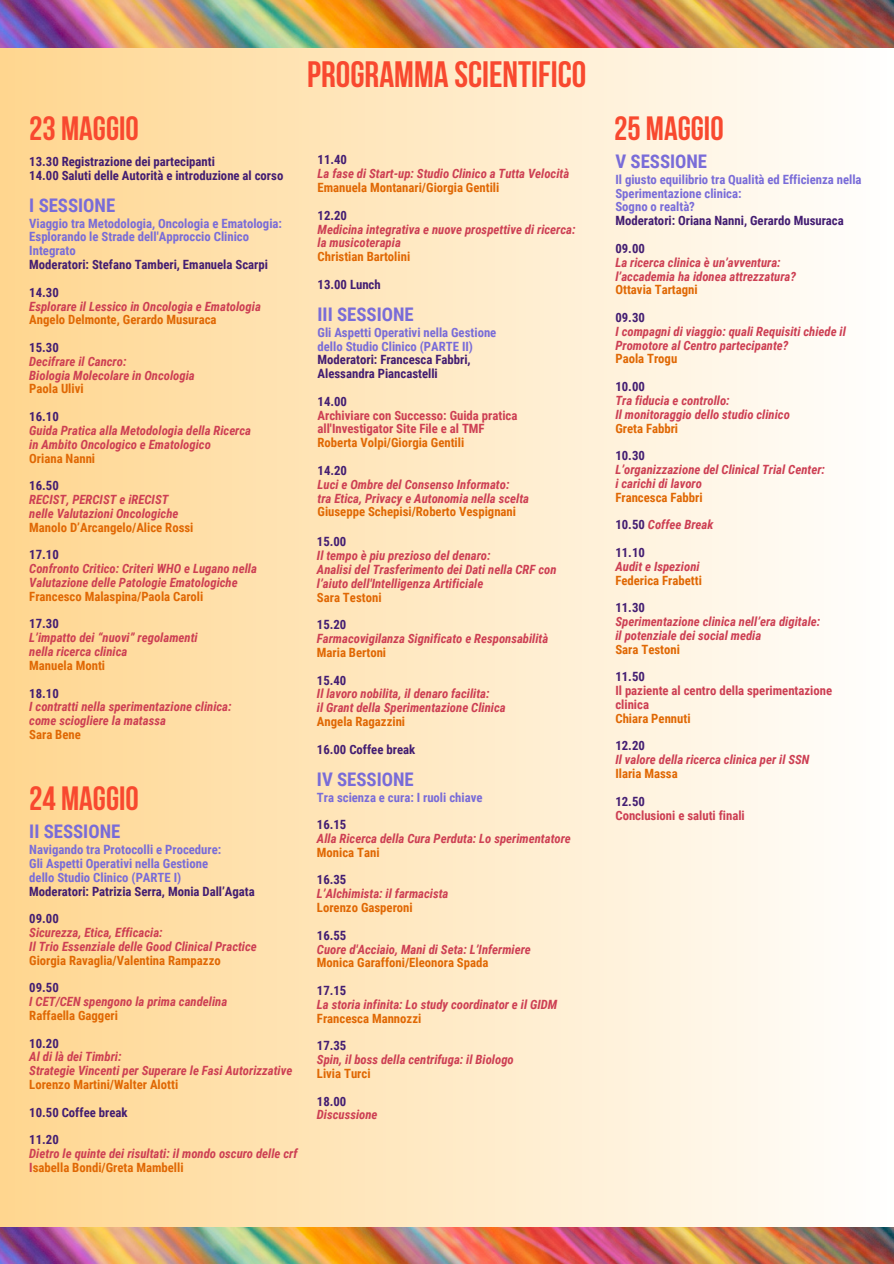
<style>
.page{position:relative;width:894px;height:1264px;background:#fff}
.page>*{position:absolute;margin:0;border:0;box-sizing:border-box;transform-origin:0 0}
.t1{font:700 36.6px "Bebas Neue";color:#f8492f}
.t2{font:700 33.6px "Bebas Neue";color:#f8492f}
.t3{font:700 18.75px "Roboto Condensed";color:#796cd8}
.t4{font:italic 700 12.75px/13.8px "Roboto Condensed";color:#cd3f53}
.t5{font:700 12.75px/27.6px "Roboto Condensed";color:#e06804}
.t6{font:700 12.75px/27.6px "Roboto Condensed";color:#431d72}
.t7{font:700 12.75px/13.8px "Roboto Condensed";color:#796cd8}
.t8{font:700 12.75px/13.8px "Roboto Condensed";color:#cd3f53}
.s1{font-style:normal}
.s2{font-style:normal;color:#e06804}
.s3{color:#431d72}
.s4{font-style:italic;color:#cd3f53}
</style>
<div class="page">
<div style="left:0;top:0;width:893px;height:1263px;background:linear-gradient(to right,#ffd68f,#fffffe)"></div>
<img style="left:0;top:0;width:893px;height:47px">
<img style="left:0;top:1227px;width:893px;height:36px">
<h1 class="t1" style="left:307px;top:60px;width:280px">PROGRAMMA SCIENTIFICO</h1>
<h2 class="t2" style="left:29px;top:114px;width:111px">23 MAGGIO</h2>
<p class="t6" style="left:29px;top:155px;width:255px;line-height:13.8px">13.30 Registrazione dei partecipanti<br>14.00 Saluti delle Autorità e introduzione al corso</p>
<h3 class="t3" style="left:29px;top:194px;width:87px">I SESSIONE</h3>
<p class="t7" style="left:29px;top:216px;width:254px">Viaggio tra Metodologia, Oncologia e Ematologia:<br>Esplorando le Strade dell'Approccio Clinico<br>Integrato</p>
<p class="t6" style="left:29px;top:251px;width:240px">Moderatori: Stefano Tamberi, Emanuela Scarpi<br>14.30</p>
<p class="t4" style="left:29px;top:299px;width:233px">Esplorare il Lessico in Oncologia e Ematologia</p>
<p class="t5" style="left:29px;top:306px;width:189px">Angelo Delmonte, Gerardo Musuraca</p>
<p class="t6" style="left:29px;top:334px;width:31px">15.30</p>
<p class="t4" style="left:29px;top:354px;width:167px">Decifrare il Cancro:<br>Biologia Molecolare in Oncologia</p>
<p class="t5" style="left:29px;top:375px;width:56px">Paola Ulivi</p>
<p class="t6" style="left:29px;top:403px;width:31px">16.10</p>
<p class="t4" style="left:29px;top:423px;width:223px">Guida Pratica alla Metodologia della Ricerca in Ambito Oncologico e Ematologico</p>
<p class="t5" style="left:29px;top:444px;width:67px">Oriana Nanni</p>
<p class="t6" style="left:29px;top:472px;width:31px">16.50</p>
<p class="t4" style="left:29px;top:493px;width:151px">RECIST, PERCIST e iRECIST nelle Valutazioni Oncologiche</p>
<p class="t5" style="left:29px;top:513px;width:166px">Manolo D’Arcangelo/Alice Rossi</p>
<p class="t6" style="left:29px;top:541px;width:31px">17.10</p>
<p class="t4" style="left:29px;top:562px;width:229px">Confronto Critico: Criteri WHO e Lugano nella<br>Valutazione delle Patologie Ematologiche</p>
<p class="t5" style="left:29px;top:582px;width:175px">Francesco Malaspina/Paola Caroli</p>
<p class="t6" style="left:29px;top:610px;width:31px">17.30</p>
<p class="t4" style="left:29px;top:631px;width:170px">L’impatto dei “nuovi” regolamenti nella ricerca clinica</p>
<p class="t5" style="left:29px;top:651px;width:77px">Manuela Monti</p>
<p class="t6" style="left:29px;top:679px;width:31px">18.10</p>
<p class="t4" style="left:29px;top:700px;width:204px">I contratti nella sperimentazione clinica: come sciogliere la matassa</p>
<p class="t5" style="left:29px;top:720px;width:53px">Sara Bene</p>
<h2 class="t2" style="left:29px;top:784px;width:111px">24 MAGGIO</h2>
<h3 class="t3" style="left:29px;top:820px;width:92px">II SESSIONE</h3>
<p class="t7" style="left:29px;top:842px;width:193px">Navigando tra Protocolli e Procedure:<br>Gli Aspetti Operativi nella Gestione dello Studio Clinico (PARTE I)</p>
<p class="t6" style="left:29px;top:877px;width:227px">Moderatori: Patrizia Serra, Monia Dall’Agata<br>09.00</p>
<p class="t4" style="left:29px;top:925px;width:229px">Sicurezza, Etica, Efficacia:<br>Il Trio Essenziale delle Good Clinical Practice</p>
<p class="t5" style="left:29px;top:946px;width:193px">Giorgia Ravaglia/Valentina Rampazzo</p>
<p class="t6" style="left:29px;top:974px;width:31px">09.50</p>
<p class="t4" style="left:29px;top:994px;width:199px">I CET/CEN spengono la prima candelina</p>
<p class="t5" style="left:29px;top:1001px;width:90px">Raffaella Gaggeri</p>
<p class="t6" style="left:29px;top:1029px;width:31px">10.20</p>
<p class="t4" style="left:29px;top:1050px;width:264px">Al di là dei Timbri:<br>Strategie Vincenti per Superare le Fasi Autorizzative</p>
<p class="t5" style="left:29px;top:1070px;width:150px">Lorenzo Martini/Walter Alotti</p>
<p class="t6" style="left:29px;top:1098px;width:100px">10.50 Coffee break<br>11.20</p>
<p class="t4" style="left:29px;top:1146px;width:270px">Dietro le quinte dei risultati: il mondo oscuro delle crf<br><span class="s1">I</span><span class="s2">sabella Bondi/Greta Mambelli</span></p>
<p class="t6" style="left:317px;top:146px;width:31px">11.40</p>
<p class="t4" style="left:317px;top:167px;width:253px">La fase di Start-up: Studio Clinico a Tutta Velocità</p>
<p class="t5" style="left:317px;top:174px;width:183px">Emanuela Montanari/Giorgia Gentili</p>
<p class="t6" style="left:317px;top:202px;width:31px">12.20</p>
<p class="t4" style="left:317px;top:222px;width:259px">Medicina integrativa e nuove prospettive di ricerca: la musicoterapia</p>
<p class="t5" style="left:317px;top:243px;width:94px">Christian Bartolini</p>
<p class="t6" style="left:317px;top:271px;width:65px">13.00 Lunch</p>
<h3 class="t3" style="left:317px;top:303px;width:98px">III SESSIONE</h3>
<p class="t7" style="left:317px;top:325px;width:180px">Gli Aspetti Operativi nella Gestione dello Studio Clinico (PARTE II)</p>
<p class="t6" style="left:317px;top:353px;width:154px;line-height:13.8px">Moderatori: Francesca Fabbri,<br>Alessandra Piancastelli</p>
<p class="t6" style="left:317px;top:387px;width:31px">14.00</p>
<p class="t8" style="left:317px;top:408px;width:201px">Archiviare con Successo: Guida pratica all'Investigator Site File e al TMF</p>
<p class="t5" style="left:317px;top:429px;width:148px">Roberta Volpi/Giorgia Gentili</p>
<p class="t6" style="left:317px;top:457px;width:31px">14.20</p>
<p class="t4" style="left:317px;top:477px;width:213px">Luci e Ombre del Consenso Informato:<br>tra Etica, Privacy e Autonomia nella scelta</p>
<p class="t5" style="left:317px;top:498px;width:200px">Giuseppe Schepisi/Roberto Vespignani</p>
<p class="t6" style="left:317px;top:528px;width:31px">15.00</p>
<p class="t4" style="left:317px;top:549px;width:241px">Il tempo è piu prezioso del denaro:<br>Analisi del Trasferimento dei Dati nella CRF con l’aiuto dell'Intelligenza Artificiale</p>
<p class="t5" style="left:317px;top:583px;width:66px">Sara Testoni</p>
<p class="t6" style="left:317px;top:611px;width:31px">15.20</p>
<p class="t4" style="left:317px;top:632px;width:233px">Farmacovigilanza Significato e Responsabilità</p>
<p class="t5" style="left:317px;top:639px;width:71px">Maria Bertoni</p>
<p class="t6" style="left:317px;top:666px;width:31px">15.40</p>
<p class="t4" style="left:317px;top:687px;width:190px">Il lavoro nobilita, il denaro facilita:<br>il Grant della Sperimentazione Clinica</p>
<p class="t5" style="left:317px;top:708px;width:90px">Angela Ragazzini</p>
<p class="t6" style="left:317px;top:735px;width:100px">16.00 Coffee break</p>
<h3 class="t3" style="left:317px;top:768px;width:98px">IV SESSIONE</h3>
<p class="t7" style="left:317px;top:790px;width:167px">Tra scienza e cura: I ruoli chiave</p>
<p class="t6" style="left:317px;top:811px;width:31px">16.15</p>
<p class="t4" style="left:317px;top:831px;width:255px">Alla Ricerca della Cura Perduta: Lo sperimentatore</p>
<p class="t5" style="left:317px;top:838px;width:64px">Monica Tani</p>
<p class="t6" style="left:317px;top:866px;width:31px">16.35</p>
<p class="t4" style="left:317px;top:887px;width:133px">L’Alchimista: il farmacista</p>
<p class="t5" style="left:317px;top:894px;width:97px">Lorenzo Gasperoni</p>
<p class="t6" style="left:317px;top:921px;width:31px">16.55</p>
<p class="t4" style="left:317px;top:942px;width:215px">Cuore d'Acciaio, Mani di Seta: L’Infermiere</p>
<p class="t5" style="left:317px;top:949px;width:173px">Monica Garaffoni/Eleonora Spada</p>
<p class="t6" style="left:317px;top:976px;width:31px">17.15</p>
<p class="t4" style="left:317px;top:997px;width:242px">La storia infinita: Lo study coordinator e il GIDM</p>
<p class="t5" style="left:317px;top:1004px;width:106px">Francesca Mannozzi</p>
<p class="t6" style="left:317px;top:1032px;width:31px">17.35</p>
<p class="t4" style="left:317px;top:1052px;width:198px">Spin, il boss della centrifuga: il Biologo</p>
<p class="t5" style="left:317px;top:1059px;width:55px">Livia Turci</p>
<p class="t6" style="left:317px;top:1087px;width:31px">18.00</p>
<p class="t4" style="left:317px;top:1108px;width:62px">Discussione</p>
<h2 class="t2" style="left:614px;top:114px;width:111px">25 MAGGIO</h2>
<h3 class="t3" style="left:615px;top:150px;width:93px">V SESSIONE</h3>
<p class="t7" style="left:615px;top:172px;width:247px">Il giusto equilibrio tra Qualità ed Efficienza nella<br>Sperimentazione clinica:<br>Sogno o realtà?</p>
<p class="t6" style="left:615px;top:207px;width:230px">Moderatori: Oriana Nanni, Gerardo Musuraca<br>09.00</p>
<p class="t4" style="left:615px;top:255px;width:182px">La ricerca clinica è un’avventura: l’accademia ha idonea attrezzatura?</p>
<p class="t5" style="left:615px;top:276px;width:84px">Ottavia Tartagni</p>
<p class="t6" style="left:615px;top:304px;width:31px">09.30</p>
<p class="t4" style="left:615px;top:324px;width:232px">I compagni di viaggio: quali Requisiti chiede il<br>Promotore al Centro partecipante?</p>
<p class="t5" style="left:615px;top:345px;width:63px">Paola Trogu</p>
<p class="t6" style="left:615px;top:373px;width:31px">10.00</p>
<p class="t4" style="left:615px;top:393px;width:176px">Tra fiducia e controllo:<br>Il monitoraggio dello studio clinico</p>
<p class="t5" style="left:615px;top:414px;width:64px">Greta Fabbri</p>
<p class="t6" style="left:615px;top:442px;width:31px">10.30</p>
<p class="t4" style="left:615px;top:463px;width:211px">L’organizzazione del Clinical Trial Center: i carichi di lavoro</p>
<p class="t5" style="left:615px;top:483px;width:99px">Francesca Fabbri<br><span class="s3">10.50</span> <span class="s4">Coffee Break<br></span><span class="s3">11.10</span></p>
<p class="t4" style="left:615px;top:559px;width:86px">Audit e Ispezioni</p>
<p class="t5" style="left:615px;top:566px;width:88px">Federica Frabetti</p>
<p class="t6" style="left:615px;top:594px;width:31px">11.30</p>
<p class="t4" style="left:615px;top:614px;width:206px">Sperimentazione clinica nell’era digitale: il potenziale dei social media</p>
<p class="t5" style="left:615px;top:635px;width:66px">Sara Testoni</p>
<p class="t6" style="left:615px;top:663px;width:31px">11.50</p>
<p class="t8" style="left:615px;top:684px;width:218px">Il paziente al centro della sperimentazione clinica</p>
<p class="t5" style="left:615px;top:704px;width:77px">Chiara Pennuti</p>
<p class="t6" style="left:615px;top:732px;width:31px">12.20</p>
<p class="t4" style="left:615px;top:753px;width:195px">Il valore della ricerca clinica per il SSN</p>
<p class="t5" style="left:615px;top:760px;width:64px">Ilaria Massa</p>
<p class="t6" style="left:615px;top:787px;width:31px">12.50</p>
<p class="t8" style="left:615px;top:808px;width:131px">Conclusioni e saluti finali</p>
</div>
